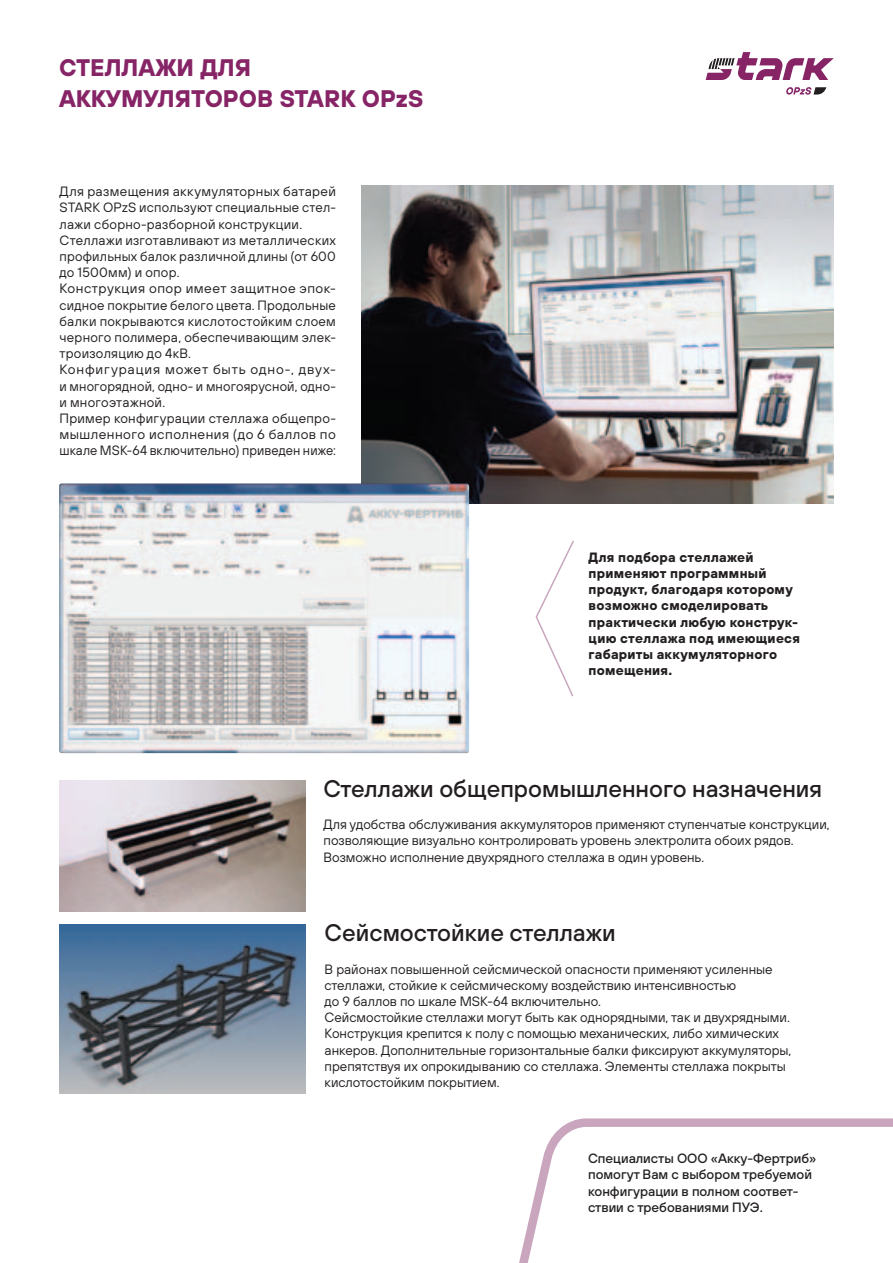
<style>
.page{position:relative;width:893px;height:1263px;background:#fff}
.page>*{position:absolute;margin:0;border:0;box-sizing:border-box;transform-origin:0 0}
.t1{font:500 24px "TT Hoves";color:#231f20}
.t2{font:700 24px "TT Hoves";color:#862466}
.t3{font:13.5px/16.2px "TT Hoves";color:#231f20}
.t4{font:13.5px/16.2px "TT Hoves";letter-spacing:.02em;color:#231f20}
.t5{font:700 13.5px/16.2px "TT Hoves";letter-spacing:.02em;color:#231f20}
.t6{font:500 13.5px/16.2px "TT Hoves";color:#231f20}
.t7{font:13.5px/16.2px "TT Hoves";letter-spacing:.025em;color:#231f20}
</style>
<div class="page">
<img style="left:361px;top:185px;width:473px;height:319px">
<svg style="left:706px;top:52px;width:128px;height:28px"></svg>
<svg style="left:786px;top:87px;width:40px;height:8px"></svg>
<svg style="left:519px;top:1118px;width:374px;height:145px"></svg>
<img style="left:60px;top:780px;width:245px;height:131px">
<img style="left:60px;top:924px;width:245px;height:169px">
<img style="left:59px;top:483px;width:410px;height:270px">
<svg style="left:535px;top:540px;width:39px;height:157px"></svg>
<h1 class="t2" style="left:59px;top:51px;width:35px">Стеллажи</h1>
<h1 class="t2" style="left:200px;top:51px;width:52px">ДЛЯ</h1>
<h1 class="t2" style="left:59px;top:83px;width:18px">аккумуляторов</h1>
<h1 class="t2" style="left:280px;top:83px;width:145px">STARK OPzS</h1>
<p class="t7" style="left:60px;top:183px;width:278px">ДЛЯ РАЗМЕЩЕНИЯ АККУМУЛЯТОРНЫХ БАТАРЕЙ<br>STARK</p>
<p class="t4" style="left:60px;top:199px;width:278px;text-indent:43px">OPZS ИСПОЛЬЗУЮТ СПЕЦИАЛЬНЫЕ СТЕЛ-ЛАЖИ СБОРНО-РАЗБОРНОЙ КОНСТРУКЦИИ.<br>СТЕЛЛАЖИ ИЗГОТАВЛИВАЮТ ИЗ МЕТАЛЛИЧЕСКИХ ПРОФИЛЬНЫХ БАЛОК РАЗЛИЧНОЙ ДЛИНЫ (ОТ 600<br>ДО 1500ММ) И ОПОР.<br>КОНСТРУКЦИЯ ОПОР ИМЕЕТ ЗАЩИТНОЕ ЭПОК-СИДНОЕ ПОКРЫТИЕ БЕЛОГО ЦВЕТА. ПРОДОЛЬНЫЕ БАЛКИ ПОКРЫВАЮТСЯ КИСЛОТОСТОЙКИМ СЛОЕМ ЧЕРНОГО ПОЛИМЕРА, ОБЕСПЕЧИВАЮЩИМ ЭЛЕК-ТРОИЗОЛЯЦИЮ ДО 4КВ.<br>КОНФИГУРАЦИЯ МОЖЕТ БЫТЬ ОДНО-, ДВУХ-И МНОГОРЯДНОЙ, ОДНО- И МНОГОЯРУСНОЙ, ОДНО-И МНОГОЭТАЖНОЙ.<br>ПРИМЕР КОНФИГУРАЦИИ СТЕЛЛАЖА ОБЩЕПРО-МЫШЛЕННОГО ИСПОЛНЕНИЯ (ДО 6 БАЛЛОВ ПО ШКАЛЕ MSK-64 ВКЛЮЧИТЕЛЬНО) ПРИВЕДЕН НИЖЕ:</p>
<p class="t5" style="left:589px;top:548px;width:213px">Для подбора стеллажей применяют программный продукт, благодаря которому возможно смоделировать практически любую конструк&shy;цию стеллажа под имеющиеся габариты аккумуляторного помещения.</p>
<h1 class="t1" style="left:324px;top:773px;width:500px">Стеллажи общепромышленного назначения</h1>
<p class="t3" style="left:324px;top:816px;width:508px">ДЛЯ УДОБСТВА ОБСЛУЖИВАНИЯ АККУМУЛЯТОРОВ ПРИМЕНЯЮТ СТУПЕНЧАТЫЕ КОНСТРУКЦИИ,<br>ПОЗВОЛЯЮЩИЕ ВИЗУАЛЬНО КОНТРОЛИРОВАТЬ УРОВЕНЬ ЭЛЕКТРОЛИТА ОБОИХ РЯДОВ.<br>ВОЗМОЖНО ИСПОЛНЕНИЕ ДВУХРЯДНОГО СТЕЛЛАЖА В ОДИН УРОВЕНЬ.</p>
<h1 class="t1" style="left:325px;top:917px;width:292px">Сейсмостойкие стеллажи</h1>
<p class="t3" style="left:325px;top:960px;width:468px">В РАЙОНАХ ПОВЫШЕННОЙ СЕЙСМИЧЕСКОЙ ОПАСНОСТИ ПРИМЕНЯЮТ УСИЛЕННЫЕ СТЕЛЛАЖИ, СТОЙКИЕ К СЕЙСМИЧЕСКОМУ ВОЗДЕЙСТВИЮ ИНТЕНСИВНОСТЬЮ<br>ДО 9 БАЛЛОВ ПО ШКАЛЕ MSK-64 ВКЛЮЧИТЕЛЬНО.<br>СЕЙСМОСТОЙКИЕ СТЕЛЛАЖИ МОГУТ БЫТЬ КАК ОДНОРЯДНЫМИ, ТАК И ДВУХРЯДНЫМИ.<br>КОНСТРУКЦИЯ КРЕПИТСЯ К ПОЛУ С ПОМОЩЬЮ МЕХАНИЧЕСКИХ, ЛИБО ХИМИЧЕСКИХ АНКЕРОВ. ДОПОЛНИТЕЛЬНЫЕ ГОРИЗОНТАЛЬНЫЕ БАЛКИ ФИКСИРУЮТ АККУМУЛЯТОРЫ, ПРЕПЯТСТВУЯ ИХ ОПРОКИДЫВАНИЮ СО СТЕЛЛАЖА. ЭЛЕМЕНТЫ СТЕЛЛАЖА ПОКРЫТЫ КИСЛОТОСТОЙКИМ ПОКРЫТИЕМ.</p>
<p class="t6" style="left:588px;top:1150px;width:230px">Специалисты ООО «Акку-Фертриб» помогут Вам с выбором требуемой конфигурации в полном соответ&shy;ствии с требованиями ПУЭ.</p>
</div>
